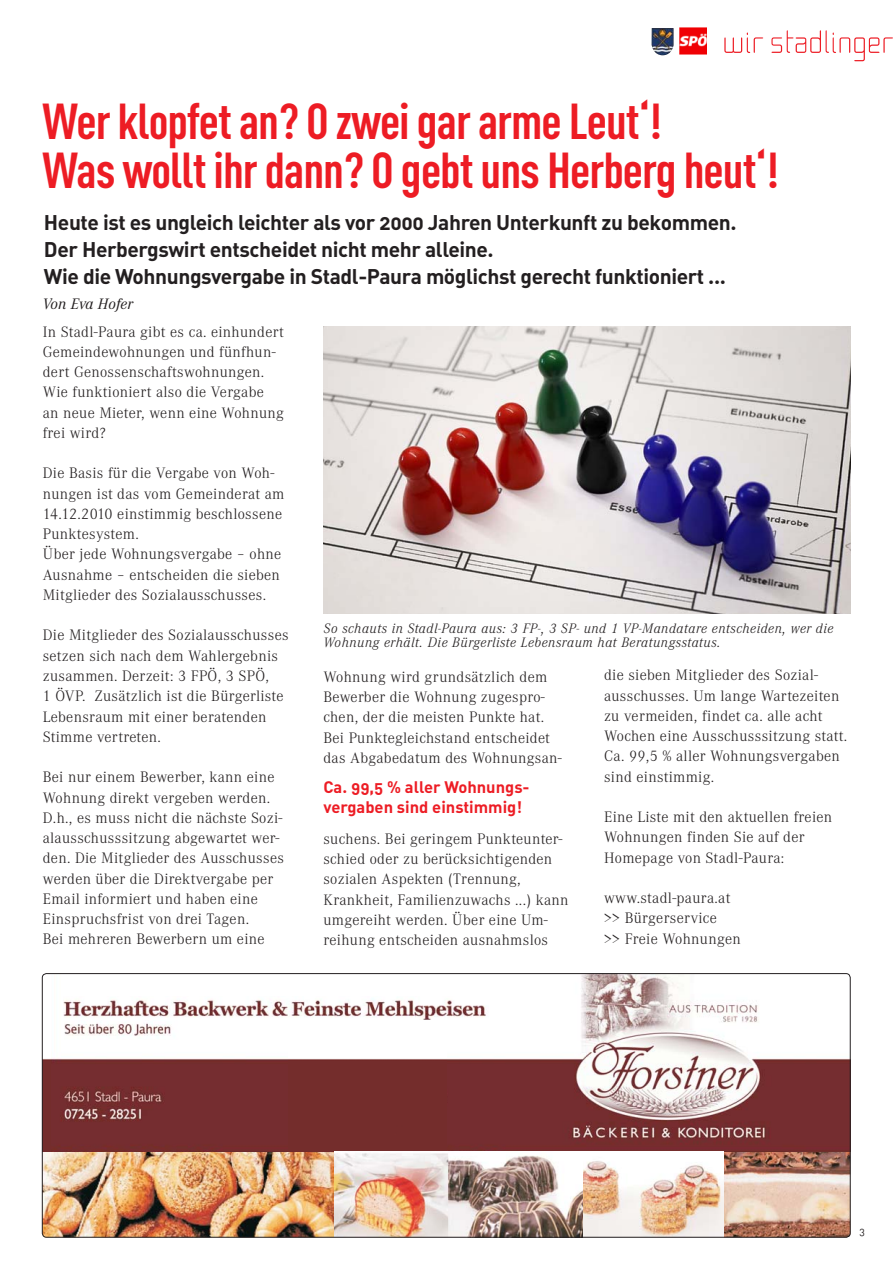
<style>
.page{position:relative;width:893px;height:1263px;background:#fff}
.page>*{position:absolute;margin:0;border:0;box-sizing:border-box;transform-origin:0 0}
.t1{font:700 49.8px/48.9px "CADIN Condensed";letter-spacing:-.02em;color:#ed1c24}
.t2{font:700 21px/27px "CADIN Caps";letter-spacing:-.02em;color:#231f20}
.t3{font:700 16.5px/19.8px "CADIN Caps";color:#ed1c24}
.t4{font:300 15.75px/20.2px "Corporate A";letter-spacing:.02em;color:#231f20}
.t5{font:italic 15.75px "Corporate A";letter-spacing:.01em;color:#231f20}
.t6{font:italic 300 14.25px/14.2px "Corporate A";letter-spacing:.04em;color:#231f20}
.t7{font:10.5px "CADIN Caps";color:#231f20}
</style>
<div class="page">
<svg style="left:724px;top:30px;width:169px;height:31px"></svg>
<img style="left:680px;top:28px;width:26px;height:26px">
<img style="left:652px;top:28px;width:21px;height:27px">
<img style="left:724px;top:1152px;width:126px;height:85px">
<img style="left:446px;top:973px;width:404px;height:179px">
<div style="left:326px;top:1059px;width:120px;height:93px;background:#742d2c"></div>
<div style="left:287px;top:1058px;width:39px;height:94px;background:#742d2c"></div>
<img style="left:42px;top:974px;width:9px;height:178px">
<img style="left:51px;top:1002px;width:236px;height:150px">
<img style="left:42px;top:1152px;width:682px;height:85px">
<img style="left:64px;top:996px;width:428px;height:31px">
<img style="left:65px;top:1020px;width:428px;height:20px">
<img style="left:324px;top:326px;width:526px;height:287px">
<h1 class="t1" style="left:43px;top:103px;width:738px">Wer klopfet an? O zwei gar arme Leut‘!<br>Was wollt ihr dann? O gebt uns Herberg heut‘!</h1>
<h2 class="t2" style="left:44px;top:212px;width:694px">Heute ist es ungleich leichter als vor 2000 Jahren Unterkunft zu bekommen.<br>Der Herbergswirt entscheidet nicht mehr alleine.<br>Wie die Wohnungsvergabe in Stadl-Paura möglichst gerecht funktioniert ...</h2>
<p class="t5" style="left:43px;top:297px;width:92px">Von Eva Hofer</p>
<p class="t4" style="left:43px;top:323px;width:243px">In Stadl-Paura gibt es ca. einhundert<br>Gemeindewohnungen und fünfhun&shy;dert Genossenschaftswohnungen.<br>Wie funktioniert also die Vergabe<br>an neue Mieter, wenn eine Wohnung frei wird?</p>
<p class="t4" style="left:43px;top:464px;width:243px">Die Basis für die Vergabe von Woh&shy;nungen ist das vom Gemeinderat am<br>14.12.2010 einstimmig beschlossene<br>Punktesystem.<br>Über jede Wohnungsvergabe – ohne<br>Ausnahme – entscheiden die sieben<br>Mitglieder des Sozialausschusses.</p>
<p class="t4" style="left:43px;top:626px;width:247px">Die Mitglieder des Sozialausschusses setzen sich nach dem Wahlergebnis zusammen. Derzeit: 3 FPÖ, 3 SPÖ,<br>1 ÖVP. Zusätzlich ist die Bürgerliste<br>Lebensraum mit einer beratenden<br>Stimme vertreten.</p>
<p class="t4" style="left:43px;top:768px;width:243px">Bei nur einem Bewerber, kann eine Wohnung direkt vergeben werden.<br>D.h., es muss nicht die nächste Sozi&shy;alausschusssitzung abgewartet wer&shy;den. Die Mitglieder des Ausschusses werden über die Direktvergabe per Email informiert und haben eine Einspruchsfrist von drei Tagen.<br>Bei mehreren Bewerbern um eine</p>
<p class="t6" style="left:324px;top:622px;width:511px">So schauts in Stadl-Paura aus: 3 FP-, 3 SP- und 1 VP-Mandatare entscheiden, wer die<br>Wohnung erhält. Die Bürgerliste Lebensraum hat Beratungsstatus.</p>
<p class="t4" style="left:323px;top:668px;width:240px">Wohnung wird grundsätzlich dem Bewerber die Wohnung zugespro&shy;chen, der die meisten Punkte hat.<br>Bei Punktegleichstand entscheidet das Abgabedatum des Wohnungsan-</p>
<p class="t3" style="left:323px;top:779px;width:208px">Ca. 99,5 % aller Wohnungs&shy;vergaben sind einstimmig!</p>
<p class="t4" style="left:323px;top:830px;width:247px">suchens. Bei geringem Punkteunter&shy;schied oder zu berücksichtigenden sozialen Aspekten (Trennung, Krankheit, Familienzuwachs ...) kann umgereiht werden. Über eine Um&shy;reihung entscheiden ausnahmslos</p>
<p class="t4" style="left:604px;top:666px;width:245px">die sieben Mitglieder des Sozial&shy;ausschusses. Um lange Wartezeiten zu vermeiden, findet ca. alle acht<br>Wochen eine Ausschusssitzung statt.<br>Ca. 99,5 % aller Wohnungsvergaben sind einstimmig.</p>
<p class="t4" style="left:604px;top:808px;width:230px">Eine Liste mit den aktuellen freien<br>Wohnungen finden Sie auf der<br>Homepage von Stadl-Paura:</p>
<p class="t4" style="left:604px;top:889px;width:138px">www.stadl-paura.at &gt;&gt; Bürgerservice<br>&gt;&gt; Freie Wohnungen</p>
<p class="t7" style="left:860px;top:1227px;width:7px">3</p>
</div>
